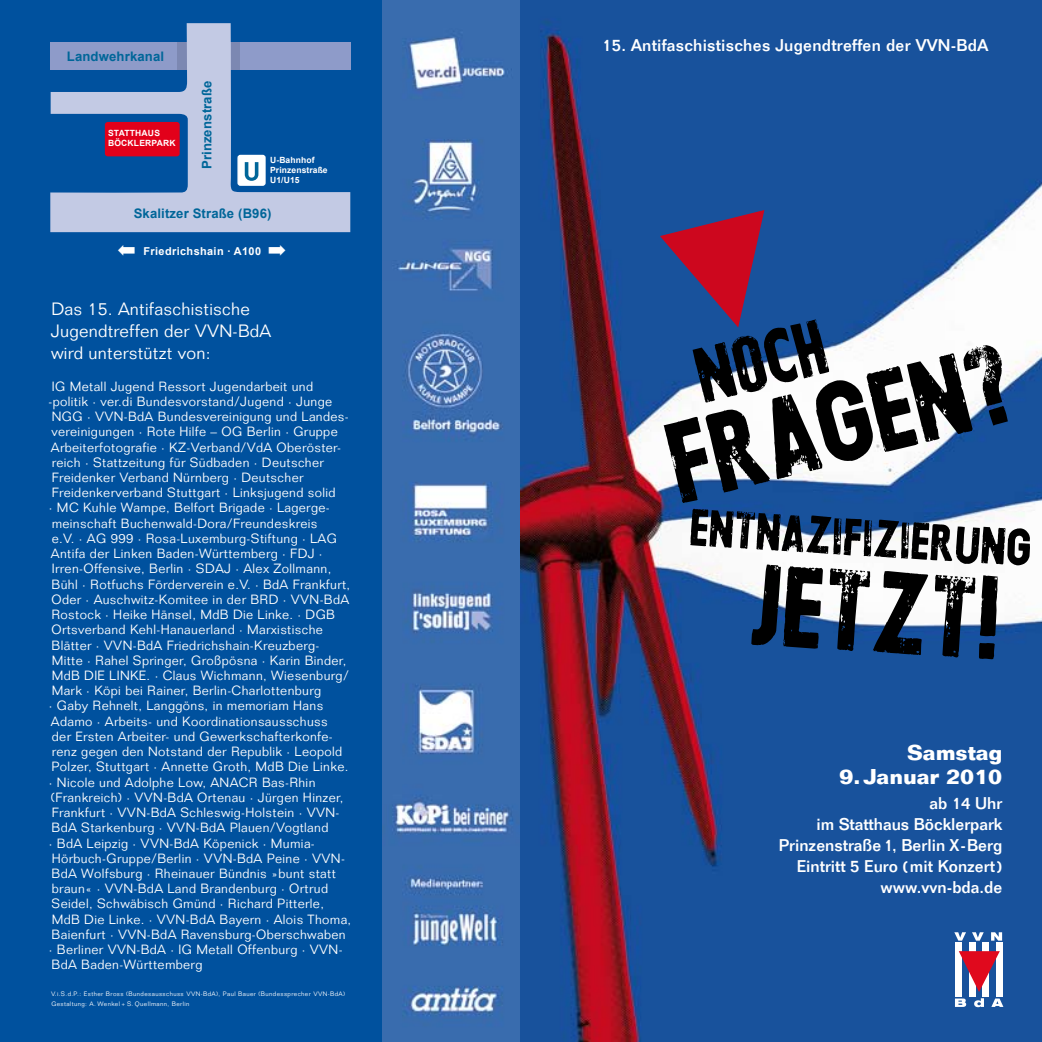
<style>
.page{position:relative;width:1042px;height:1042px;background:#fff}
.page>*{position:absolute;margin:0;border:0;box-sizing:border-box;transform-origin:0 0}
.t1{font:115.5px "Parkeisenbahn Beta";color:#000}
.t2{font:78.75px "Parkeisenbahn Beta";color:#000}
.t3{font:52.5px "Parkeisenbahn Beta";color:#000}
.t4{font:700 21px/24.5px "Folio";color:#fff;text-align:right}
.t5{font:300 17.5px/21.9px "Folio";letter-spacing:.015em;color:#fff}
.t6{font:500 16.62px/21px "Folio";color:#fff;text-align:right}
.t7{font:300 13.12px/15.2px "Folio";letter-spacing:.03em;color:#fff}
.t8{font:700 13.12px "Arial";letter-spacing:.01em;color:#069}
.t9{font:700 10.85px "Arial";letter-spacing:.035em;color:#fff}
.t10{font:700 8.58px/10.3px "Arial";letter-spacing:.01em;color:#fff}
.t11{font:300 6.3px/9.3px "Folio";letter-spacing:.065em;color:#fff}
</style>
<div class="page">
<div style="left:0;top:0;width:521px;height:1042px;background:#00519e"></div>
<svg style="left:50px;top:23px;width:300px;height:209px"></svg>
<div style="left:105px;top:122px;width:75px;height:34px;background:#e2001a;border-radius:3px"></div>
<div style="left:237px;top:155px;width:29px;height:31px;background:#fff;border:1px solid #fff;border-radius:2px"></div>
<svg style="left:245px;top:162px;width:13px;height:19px"></svg>
<img style="left:382px;top:0;width:660px;height:1042px">
<div style="left:955px;top:942px;width:7px;height:55px;background:#fff"></div>
<div style="left:969px;top:942px;width:6px;height:55px;background:#fff"></div>
<div style="left:982px;top:942px;width:7px;height:55px;background:#fff"></div>
<div style="left:996px;top:942px;width:6px;height:55px;background:#fff"></div>
<svg style="left:959px;top:951px;width:41px;height:41px"></svg>
<svg style="left:954px;top:932px;width:12px;height:8px"></svg>
<svg style="left:972px;top:932px;width:11px;height:8px"></svg>
<svg style="left:991px;top:932px;width:11px;height:8px"></svg>
<svg style="left:955px;top:998px;width:11px;height:9px"></svg>
<svg style="left:974px;top:998px;width:10px;height:9px"></svg>
<svg style="left:991px;top:998px;width:12px;height:9px"></svg>
<svg style="left:660px;top:210px;width:104px;height:117px;background:#6e2e60"></svg>
<p class="t8" style="left:67px;top:48px;width:99px">Landwehrkanal</p>
<p class="t10" style="left:108px;top:128px;width:69px">STATTHAUS<br>BÖCKLERPARK</p>
<p class="t8" style="left:198px;top:169px;width:90px;rotate:-90deg">Prinzenstraße</p>
<p class="t10" style="left:270px;top:155px;width:59px">U-Bahnhof<br>Prinzenstraße<br>U1/U15</p>
<p class="t8" style="left:134px;top:205px;width:139px">Skalitzer Straße (B96)</p>
<p class="t9" style="left:144px;top:245px;width:144px">Friedrichshain · A100 ➡</p>
<h3 class="t5" style="left:51px;top:298px;width:222px">Das 15. Antifaschistische<br>Jugendtreffen der VVN-BdA wird unterstützt von:</h3>
<p class="t7" style="left:48px;top:378px;width:304px">IG Metall Jugend Ressort Jugendarbeit und -politik · ver.di Bundesvorstand/Jugend · Junge NGG · VVN-BdA Bundesvereinigung und Landes&shy;vereinigungen · Rote Hilfe – OG Berlin · Gruppe Arbeiterfotografie · KZ-Verband/VdA Oberöster&shy;reich · Stattzeitung für Südbaden · Deutscher Freidenker Verband Nürnberg · Deutscher Freidenkerverband Stuttgart · Linksjugend solid<br>· MC Kuhle Wampe, Belfort Brigade · Lagerge&shy;meinschaft Buchenwald-Dora/Freundeskreis<br>e.V. · AG 999 · Rosa-Luxemburg-Stiftung · LAG Antifa der Linken Baden-Württemberg · FDJ · Irren-Offensive, Berlin · SDAJ · Alex Zollmann, Bühl · Rotfuchs Förderverein e.V. · BdA Frankfurt, Oder · Auschwitz-Komitee in der BRD · VVN-BdA Rostock · Heike Hänsel, MdB Die Linke. · DGB Ortsverband Kehl-Hanauerland · Marxistische Blätter · VVN-BdA Friedrichshain-Kreuzberg-<br>Mitte · Rahel Springer, Großpösna · Karin Binder, MdB DIE LINKE. · Claus Wichmann, Wiesenburg/ Mark · Köpi bei Rainer, Berlin-Charlottenburg<br>· Gaby Rehnelt, Langgöns, in memoriam Hans Adamo · Arbeits- und Koordinationsausschuss<br>der Ersten Arbeiter- und Gewerkschafterkonfe&shy;renz gegen den Notstand der Republik · Leopold Polzer, Stuttgart · Annette Groth, MdB Die Linke. · Nicole und Adolphe Low, ANACR Bas-Rhin (Frankreich) · VVN-BdA Ortenau · Jürgen Hinzer, Frankfurt · VVN-BdA Schleswig-Holstein · VVN-BdA Starkenburg · VVN-BdA Plauen/Vogtland<br>· BdA Leipzig · VVN-BdA Köpenick · Mumia-Hörbuch-Gruppe/Berlin · VVN-BdA Peine · VVN-BdA Wolfsburg · Rheinauer Bündnis »bunt statt braun« · VVN-BdA Land Brandenburg · Ortrud Seidel, Schwäbisch Gmünd · Richard Pitterle, MdB Die Linke. · VVN-BdA Bayern · Alois Thoma, Baienfurt · VVN-BdA Ravensburg-Oberschwaben<br>· Berliner VVN-BdA · IG Metall Offenburg · VVN-BdA Baden-Württemberg</p>
<p class="t11" style="left:51px;top:989px;width:296px">V.i.S.d.P.: Esther Bross (Bundesausschuss VVN-BdA), Paul Bauer (Bundessprecher VVN-BdA)<br>Gestaltung: A. Wenkel + S. Quellmann, Berlin</p>
<p class="t6" style="left:602px;top:34px;width:387px">15. Antifaschistisches Jugendtreffen der VVN-BdA</p>
<h2 class="t2" style="left:685px;top:333px;width:134px;rotate:-14deg">NOCH</h2>
<h1 class="t1" style="left:653px;top:401px;width:352px;rotate:-14deg">FRAGEN?</h1>
<h3 class="t3" style="left:692px;top:496px;width:344px;rotate:4deg">ENTNAZIFIZIERUNG</h3>
<h1 class="t1" style="left:753px;top:539px;width:251px;rotate:3deg">JETZT!</h1>
<h3 class="t4" style="left:839px;top:739px;width:164px">Samstag<br>9.Januar 2010</h3>
<p class="t6" style="left:779px;top:792px;width:225px">ab 14 Uhr<br>im Statthaus Böcklerpark<br>Prinzenstraße 1, Berlin X-Berg<br>Eintritt 5 Euro (mit Konzert) www.vvn-bda.de</p>
</div>
